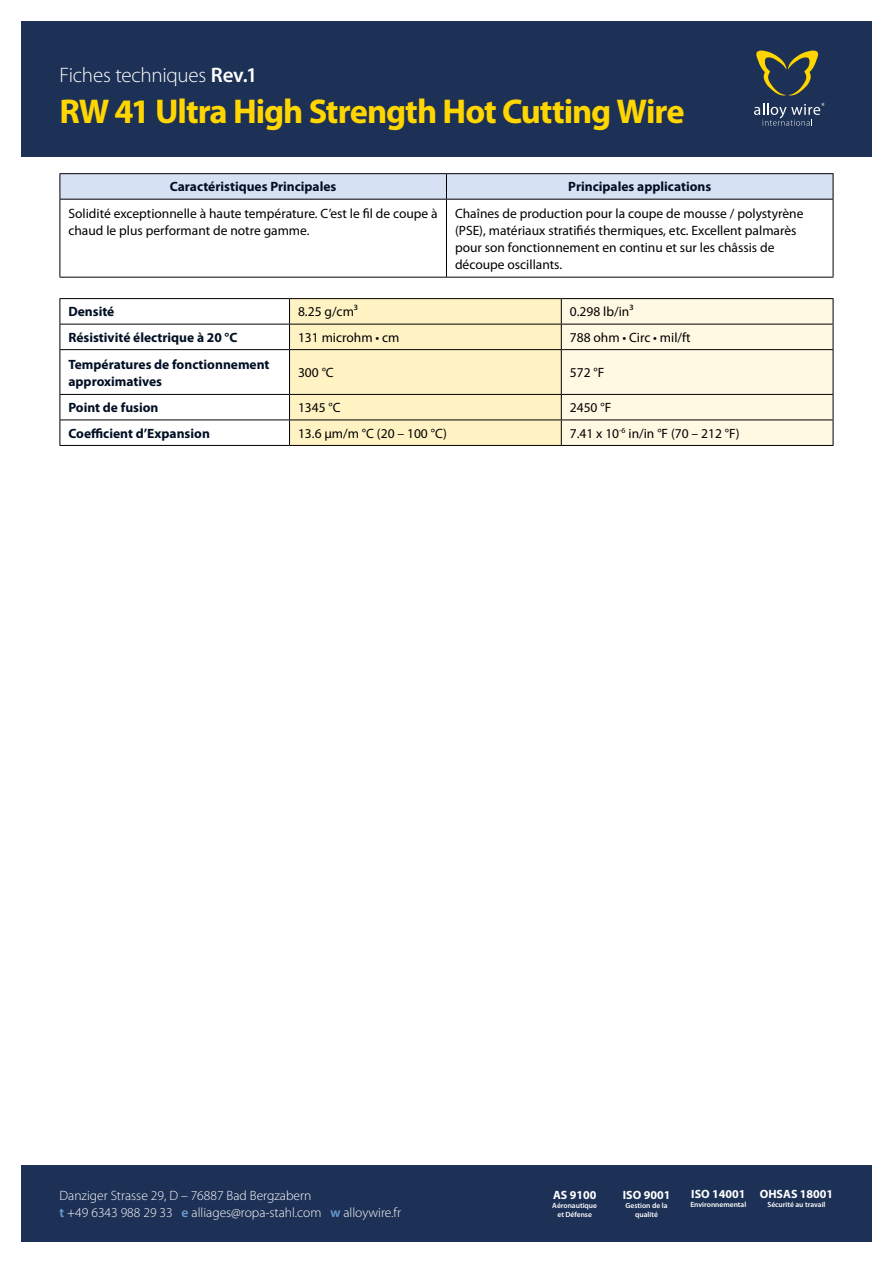
<style>
.page{position:relative;width:893px;height:1263px;background:#fff}
.page>*{position:absolute;margin:0;border:0;box-sizing:border-box;transform-origin:0 0}
.t1{font:700 34.5px "Myriad Pro";letter-spacing:-.03em;color:#ffd600}
.t2{font:300 21px "Myriad Pro";letter-spacing:-.015em;color:#fff}
.t3{font:13.5px/17px "Myriad Pro";color:#000}
.t4{font:700 13.5px/17px "Myriad Pro";color:#000f23}
.t5{font:300 13.5px/16.2px "Myriad Pro";color:#fff}
.t6{font:700 12px "Myriad Pro";color:#fff}
.t7{font:600 7.5px/9px "Myriad Pro";color:#fff;text-align:center}
.s1{font-weight:600}
.s2{font-weight:600;color:#6b9ed5}
</style>
<div class="page">
<div style="left:21px;top:21px;width:851px;height:136px;background:#1d3055"></div>
<div style="left:21px;top:1165px;width:851px;height:77px;background:#1d3055"></div>
<svg style="left:756px;top:51px;width:63px;height:44px"></svg>
<svg style="left:754px;top:103px;width:71px;height:23px"></svg>
<hr style="left:60px;top:173px;width:386px;height:1px;background:#000">
<hr style="left:446px;top:173px;width:387px;height:1px;background:#000">
<svg style="left:60px;top:174px;width:774px;height:25px;background:#d1dbee"></svg>
<hr style="left:60px;top:199px;width:386px;height:1px;background:#000">
<hr style="left:60px;top:200px;width:1px;height:77px;background:#000">
<hr style="left:446px;top:199px;width:387px;height:1px;background:#000">
<hr style="left:446px;top:200px;width:1px;height:77px;background:#000">
<hr style="left:833px;top:200px;width:1px;height:77px;background:#000">
<hr style="left:60px;top:277px;width:386px;height:1px;background:#000">
<hr style="left:446px;top:277px;width:387px;height:1px;background:#000">
<hr style="left:60px;top:298px;width:230px;height:1px;background:#000">
<hr style="left:290px;top:298px;width:271px;height:1px;background:#000">
<hr style="left:561px;top:298px;width:272px;height:1px;background:#000">
<svg style="left:60px;top:299px;width:774px;height:146px"></svg>
<hr style="left:60px;top:445px;width:230px;height:1px;background:#000">
<hr style="left:290px;top:445px;width:271px;height:1px;background:#000">
<hr style="left:561px;top:445px;width:272px;height:1px;background:#000">
<h2 class="t2" style="left:60px;top:62px;width:199px">Fiches techniques <span class="s1">Rev.1</span></h2>
<h1 class="t1" style="left:60px;top:89px;width:627px">RW 41 Ultra High Strength Hot Cutting Wire</h1>
<p class="t4" style="left:170px;top:178px;width:168px">Caractéristiques Principales</p>
<p class="t4" style="left:568px;top:178px;width:144px">Principales applications</p>
<p class="t3" style="left:68px;top:205px;width:371px">Solidité exceptionnelle à haute température. C’est le fil de coupe à chaud le plus performant de notre gamme.</p>
<p class="t3" style="left:455px;top:205px;width:350px">Chaînes de production pour la coupe de mousse / polystyrène (PSE), matériaux stratifiés thermiques, etc. Excellent palmarès pour son fonctionnement en continu et sur les châssis de découpe oscillants.</p>
<p class="t4" style="left:68px;top:303px;width:48px">Densité</p>
<p class="t3" style="left:298px;top:303px;width:62px">8.25 g/cm³</p>
<p class="t3" style="left:570px;top:303px;width:65px">0.298 lb/in³</p>
<p class="t4" style="left:68px;top:328px;width:171px">Résistivité électrique à 20 °C</p>
<p class="t3" style="left:298px;top:329px;width:103px">131 microhm • cm</p>
<p class="t3" style="left:570px;top:329px;width:122px">788 ohm • Circ • mil/ft</p>
<p class="t4" style="left:68px;top:355px;width:203px">Températures de fonctionnement approximatives</p>
<p class="t3" style="left:298px;top:364px;width:37px">300 °C</p>
<p class="t3" style="left:570px;top:364px;width:36px">572 °F</p>
<p class="t4" style="left:68px;top:399px;width:92px">Point de fusion</p>
<p class="t3" style="left:298px;top:399px;width:44px">1345 °C</p>
<p class="t3" style="left:570px;top:399px;width:43px">2450 °F</p>
<p class="t4" style="left:68px;top:424px;width:143px">Coefficient d’Expansion</p>
<p class="t3" style="left:298px;top:424px;width:150px">13.6 µm/m °C (20 – 100 °C)</p>
<p class="t3" style="left:570px;top:424px;width:171px">7.41 x 10<sup>-6</sup> in/in °F (70 – 212 °F)</p>
<p class="t5" style="left:60px;top:1188px;width:343px">Danziger Strasse 29, D – 76887 Bad Bergzabern<br><span class="s2">t</span> +49 6343 988 29 33 <span class="s2">e</span> alliages@ropa-stahl.com <span class="s2">w</span> alloywire.fr</p>
<p class="t6" style="left:553px;top:1187px;width:45px">AS 9100</p>
<p class="t7" style="left:552px;top:1200px;width:46px">Aéronautique et Défense</p>
<p class="t6" style="left:623px;top:1187px;width:49px">ISO 9001</p>
<p class="t7" style="left:625px;top:1200px;width:44px">Gestion de la qualité</p>
<p class="t6" style="left:691px;top:1185px;width:56px">ISO 14001</p>
<p class="t7" style="left:690px;top:1199px;width:57px">Environnemental</p>
<p class="t6" style="left:760px;top:1185px;width:75px">OHSAS 18001</p>
<p class="t7" style="left:767px;top:1199px;width:60px">Sécurité au travail</p>
</div>
